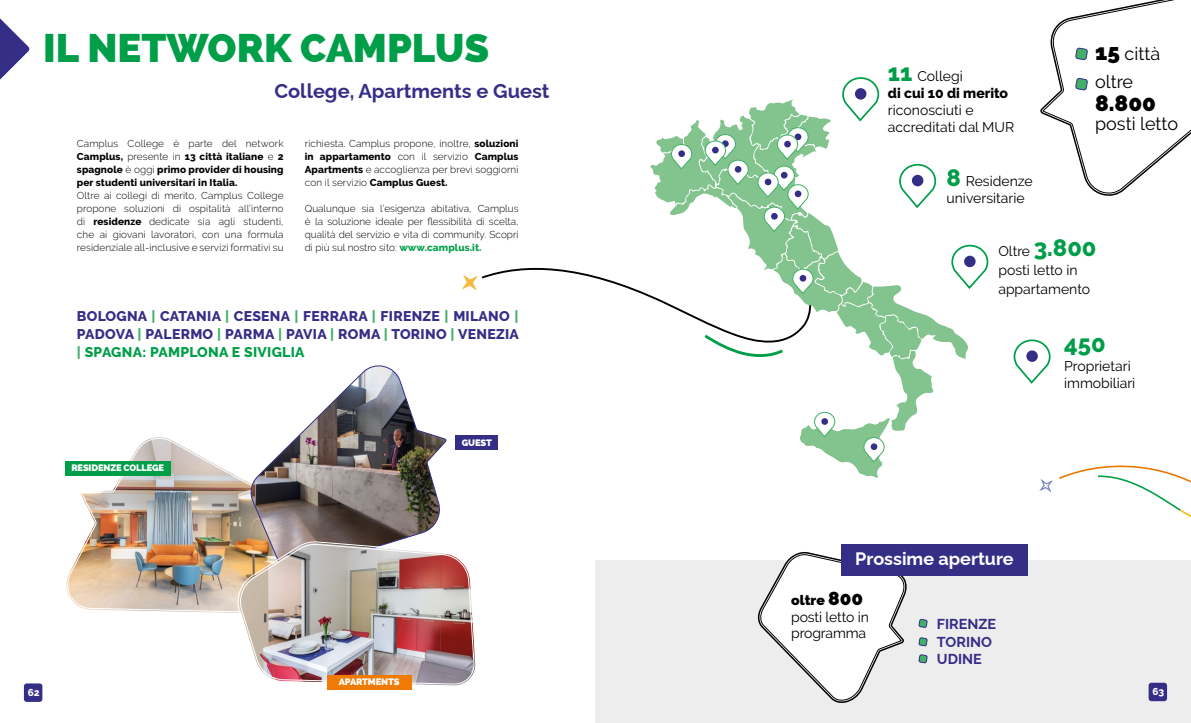
<style>
.page{position:relative;width:1191px;height:723px;background:#fff}
.page>*{position:absolute;margin:0;border:0;box-sizing:border-box;transform-origin:0 0}
.t1{font:800 40px "Raleway";color:#009e48}
.t2{font:800 23.8px "Raleway";color:#009e48}
.t3{font:800 22.5px "Raleway";color:#000}
.t4{font:700 20px "Raleway";color:#352e87}
.t5{font:18px/28px "Raleway";color:#000}
.t6{font:700 18px "Raleway";color:#fff}
.t7{font:700 14.4px "Raleway";color:#352e87}
.t8{font:14px/16.8px "Raleway";color:#000}
.t9{font:800 14px/18px "Raleway";letter-spacing:.02em;color:#352e87;text-align:justify}
.t10{font:800 14px/16.8px "Raleway";color:#000}
.t11{font:300 10px/13px "Raleway";letter-spacing:.01em;color:#000;text-align:justify}
.t12{font:800 10px/13px "Raleway";letter-spacing:.01em;color:#000;text-align:justify}
.t13{font:800 10px "Raleway";color:#fff}
.t14{font:800 9.4px "Raleway";letter-spacing:-.015em;color:#fff}
.s1{font-weight:300}
.s2{font-weight:800}
.s3{font-weight:800;color:#009e48}
.s4{color:#41af67}
.s5{color:#009e48}
.s6{font-size:23.8px;color:#009e48}
.s7{font-weight:400}
.s8{font-weight:800;font-size:23.8px;color:#009e48}
.s9{font-weight:800;font-size:22.5px}
.s10{font-weight:800;font-size:19px}
</style>
<div class="page">
<img style="left:66px;top:437px;width:182px;height:175px">
<img style="left:248px;top:365px;width:199px;height:176px">
<div style="left:65px;top:461px;width:106px;height:14px;background:#009e48"></div>
<div style="left:455px;top:435px;width:43px;height:15px;background:#352e87"></div>
<svg style="left:235px;top:541px;width:241px;height:145px"></svg>
<img style="left:238px;top:543px;width:236px;height:142px">
<div style="left:595px;top:560px;width:596px;height:163px;background:#ededed"></div>
<div style="left:1148px;top:683px;width:19px;height:18px;background:#352e87;border-radius:3px"></div>
<div style="left:24px;top:683px;width:18px;height:19px;background:#352e87;border-radius:3px"></div>
<svg style="left:0;top:18px;width:30px;height:62px"></svg>
<svg style="left:1040px;top:0;width:151px;height:196px"></svg>
<svg style="left:1013px;top:339px;width:38px;height:45px"></svg>
<div style="left:1026px;top:350px;width:11px;height:12px;background:#352e87;border-radius:50%"></div>
<svg style="left:757px;top:551px;width:150px;height:152px"></svg>
<svg style="left:918px;top:619px;width:9px;height:9px"></svg>
<svg style="left:918px;top:637px;width:9px;height:9px"></svg>
<svg style="left:918px;top:654px;width:9px;height:9px"></svg>
<div style="left:841px;top:545px;width:187px;height:31px;background:#352e87"></div>
<svg style="left:1039px;top:465px;width:152px;height:53px"></svg>
<svg style="left:462px;top:77px;width:527px;height:401px"></svg>
<div style="left:855px;top:88px;width:11px;height:12px;background:#352e87;border-radius:50%"></div>
<div style="left:327px;top:675px;width:85px;height:14px;background:#ef7b05"></div>
<h1 class="t1" style="left:43px;top:25px;width:447px">IL NETWORK CAMPLUS</h1>
<h3 class="t4" style="left:274px;top:75px;width:277px">College, Apartments e Guest</h3>
<p class="t12" style="left:77px;top:137px;width:208px"><span class="s1">Camplus College è parte del network </span>Camplus, <span class="s1">presente in</span> 13 città italiane <span class="s1">e</span> 2 spagnole <span class="s1">è oggi</span> primo provider di housing per studenti universitari in Italia.</p>
<p class="t11" style="left:77px;top:189px;width:208px">Oltre ai collegi di merito, Camplus College propone soluzioni di ospitalità all’interno di <span class="s2">residenze</span> dedicate sia agli studenti, che ai giovani lavoratori, con una formula residenziale all-inclusive e servizi formativi su</p>
<p class="t11" style="left:305px;top:137px;width:215px">richiesta. Camplus propone, inoltre, <span class="s2">soluzioni in appartamento</span> con il servizio <span class="s2">Camplus Apartments</span> e accoglienza per brevi soggiorni con il servizio <span class="s2">Camplus Guest.</span></p>
<p class="t11" style="left:305px;top:202px;width:215px">Qualunque sia l’esigenza abitativa, Camplus è la soluzione ideale per flessibilità di scelta, qualità del servizio e vita di community. Scopri di più sul nostro sito: <span class="s3">www.camplus.it.</span></p>
<h3 class="t9" style="left:77px;top:307px;width:443px">BOLOGNA <span class="s4">|</span> CATANIA <span class="s4">|</span> CESENA <span class="s4">|</span> FERRARA <span class="s4">|</span> FIRENZE <span class="s4">|</span> MILANO <span class="s4">| </span>PADOVA <span class="s4">|</span> PALERMO <span class="s4">|</span> PARMA <span class="s4">|</span> PAVIA <span class="s4">|</span> ROMA <span class="s4">|</span> TORINO <span class="s4">|</span> VENEZIA <span class="s4">|</span> <span class="s5">SPAGNA: PAMPLONA E SIVIGLIA</span></h3>
<p class="t14" style="left:71px;top:462px;width:94px">RESIDENZE COLLEGE</p>
<p class="t13" style="left:28px;top:686px;width:13px">62</p>
<p class="t14" style="left:462px;top:437px;width:32px">GUEST</p>
<p class="t14" style="left:339px;top:676px;width:62px">APARTMENTS</p>
<h3 class="t10" style="left:888px;top:68px;width:122px"><span class="s6">11</span> <span class="s7">Collegi<br></span>di cui 10 di merito</h3>
<h3 class="t8" style="left:888px;top:101px;width:128px">riconosciuti e accreditati dal MUR</h3>
<h3 class="t8" style="left:946px;top:173px;width:88px"><span class="s8">8</span> Residenze universitarie</h3>
<h3 class="t5" style="left:1095px;top:40px;width:67px"><span class="s9">15</span> città oltre</h3>
<h3 class="t3" style="left:1095px;top:90px;width:62px">8.800</h3>
<h3 class="t5" style="left:1095px;top:110px;width:85px">posti letto</h3>
<h3 class="t8" style="left:998px;top:241px;width:100px;line-height:19px">Oltre <span class="s8">3.800 </span>posti letto in appartamento</h3>
<h2 class="t2" style="left:1064px;top:330px;width:43px">450</h2>
<h3 class="t8" style="left:1064px;top:358px;width:73px">Proprietari immobiliari</h3>
<h3 class="t6" style="left:855px;top:544px;width:160px">Prossime aperture</h3>
<h3 class="t8" style="left:791px;top:591px;width:79px"><span class="s2">oltre</span> <span class="s10">800 </span>posti letto in programma</h3>
<h3 class="t7" style="left:919px;top:613px;width:79px">• FIRENZE</h3>
<h3 class="t7" style="left:919px;top:630px;width:75px">• TORINO</h3>
<h3 class="t7" style="left:919px;top:647px;width:64px">• UDINE</h3>
<p class="t13" style="left:1152px;top:686px;width:13px">63</p>
</div>
